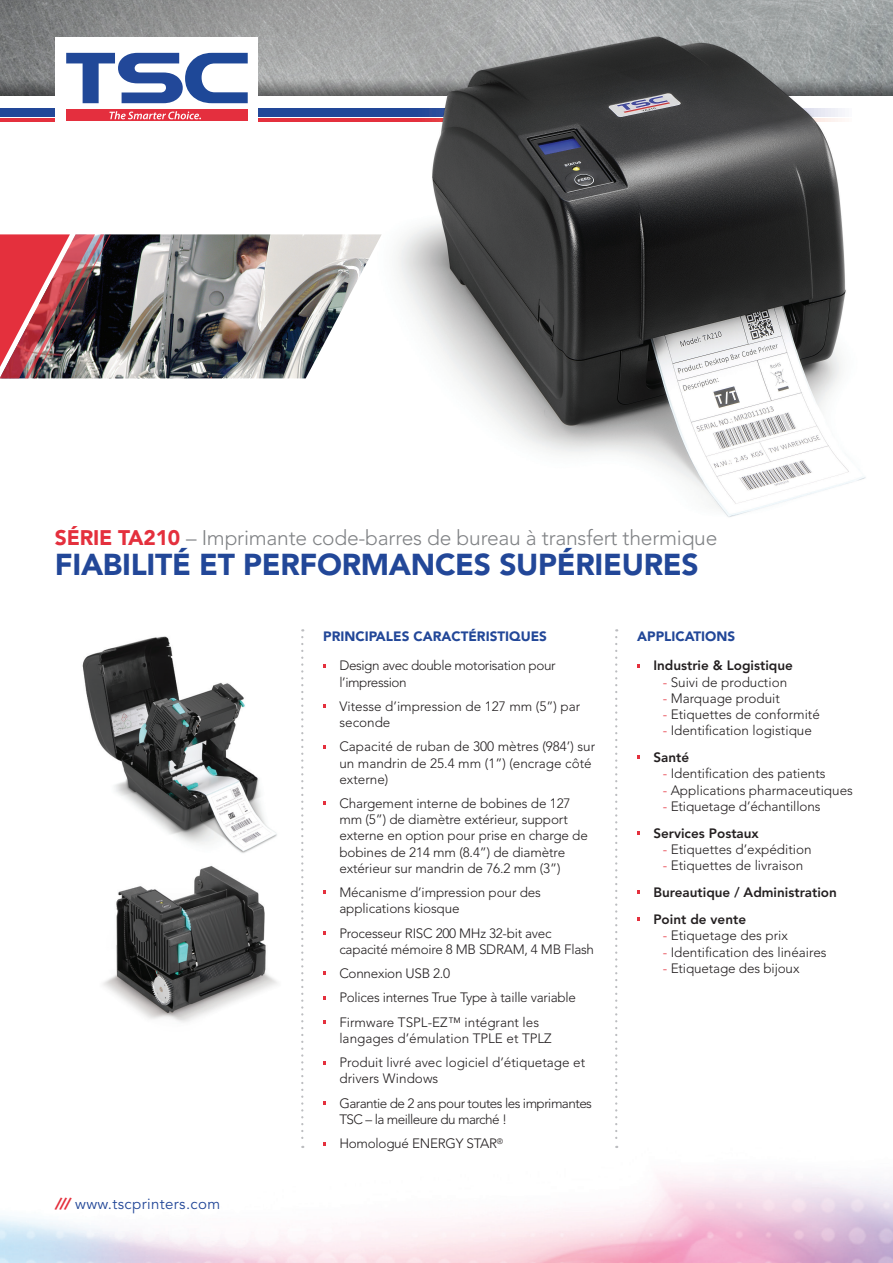
<style>
.page{position:relative;width:893px;height:1263px;background:#fff}
.page>*{position:absolute;margin:0;border:0;box-sizing:border-box;transform-origin:0 0}
.t1{font:900 30px "Avenir";letter-spacing:-.01em;color:#224798}
.t2{font:300 21px "Avenir";letter-spacing:-.01em;color:#808285}
.t3{font:15px "Avenir";letter-spacing:.025em;color:#224798}
.t4{font:300 13.5px/16.2px "Avenir";letter-spacing:-.01em;color:#231f20}
.t5{font:300 13.5px/24.3px "Avenir";letter-spacing:-.04em;color:#231f20}
.t6{font:800 13.5px/27px "Avenir LT Pro";color:#231f20}
.t7{font:300 13.5px/16.2px "Avenir";letter-spacing:-.03em;color:#231f20}
.t8{font:900 13.5px "Avenir";color:#224798}
.s1{font-weight:900;color:#e4303d}
.s2{font-weight:900;font-style:italic;color:#e4303d}
.s3{color:#e4303d}
</style>
<div class="page">
<img style="left:0;top:1069px;width:893px;height:194px">
<img style="left:111px;top:234px;width:249px;height:144px">
<img style="left:0;top:234px;width:111px;height:144px">
<svg style="left:323px;top:704px;width:3px;height:4px"></svg>
<svg style="left:323px;top:931px;width:3px;height:4px"></svg>
<svg style="left:323px;top:1020px;width:3px;height:4px"></svg>
<svg style="left:323px;top:1101px;width:3px;height:4px"></svg>
<svg style="left:637px;top:831px;width:3px;height:4px"></svg>
<svg style="left:615px;top:637px;width:2px;height:511px"></svg>
<svg style="left:301px;top:637px;width:2px;height:511px"></svg>
<img style="left:103px;top:865px;width:174px;height:158px">
<img style="left:82px;top:636px;width:195px;height:217px">
<img style="left:0;top:0;width:893px;height:95px">
<div style="left:0;top:108px;width:851px;height:8px;background:#224798"></div>
<hr style="left:0;top:119px;width:851px;height:2px;background:#e4303d">
<div style="left:55px;top:37px;width:203px;height:153px;background:#fff"></div>
<svg style="left:66px;top:53px;width:182px;height:50px"></svg>
<div style="left:66px;top:110px;width:182px;height:11px;background:#e42f3e"></div>
<svg style="left:109px;top:111px;width:92px;height:8px"></svg>
<img style="left:360px;top:34px;width:533px;height:483px">
<img style="left:432px;top:37px;width:434px;height:479px">
<h2 class="t2" style="left:55px;top:526px;width:664px"><span class="s1">SÉRIE TA210</span> – Imprimante code-barres de bureau à transfert thermique</h2>
<h1 class="t1" style="left:55px;top:547px;width:645px">FIABILITÉ ET PERFORMANCES SUPÉRIEURES</h1>
<p class="t3" style="left:55px;top:1195px;width:167px"><span class="s2">///</span> www.tscprinters.com</p>
<p class="t8" style="left:323px;top:628px;width:225px">PRINCIPALES CARACTÉRISTIQUES</p>
<p class="t7" style="left:339px;top:657px;width:218px">Design avec double motorisation pour l’impression</p>
<p class="t4" style="left:339px;top:698px;width:242px">Vitesse d’impression de 127 mm (5”) par seconde</p>
<p class="t4" style="left:339px;top:738px;width:257px">Capacité de ruban de 300 mètres (984’) sur un mandrin de 25.4 mm (1”) (encrage côté externe)</p>
<p class="t4" style="left:339px;top:795px;width:250px">Chargement interne de bobines de 127 mm (5”) de diamètre extérieur, support externe en option pour prise en charge de bobines de 214 mm (8.4”) de diamètre extérieur sur mandrin de 76.2 mm (3”)</p>
<p class="t4" style="left:339px;top:884px;width:203px">Mécanisme d’impression pour des applications kiosque</p>
<p class="t4" style="left:339px;top:925px;width:256px">Processeur RISC 200 MHz 32-bit avec capacité mémoire 8 MB SDRAM, 4 MB Flash</p>
<p class="t4" style="left:339px;top:961px;width:238px;line-height:24.3px">Connexion USB 2.0<br>Polices internes True Type à taille variable<br>Firmware TSPL-EZ™ intégrant les</p>
<p class="t4" style="left:339px;top:1026px;width:247px;line-height:24.3px">langages d’émulation TPLE et TPLZ<br>Produit livré avec logiciel d’étiquetage et</p>
<p class="t5" style="left:339px;top:1067px;width:254px">drivers Windows<br>Garantie de 2 ans pour toutes les imprimantes</p>
<p class="t5" style="left:339px;top:1107px;width:169px">TSC – la meilleure du marché !<br>Homologué ENERGY STAR<sup>®</sup></p>
<p class="t8" style="left:637px;top:628px;width:99px">APPLICATIONS</p>
<p class="t6" style="left:653px;top:652px;width:141px">Industrie &amp; Logistique</p>
<p class="t4" style="left:663px;top:674px;width:126px"><span class="s3">-</span> Suivi de production</p>
<p class="t4" style="left:663px;top:690px;width:119px"><span class="s3">-</span> Marquage produit</p>
<p class="t4" style="left:663px;top:706px;width:159px"><span class="s3">-</span> Etiquettes de conformité</p>
<p class="t4" style="left:663px;top:722px;width:151px"><span class="s3">-</span> Identification logistique</p>
<p class="t6" style="left:653px;top:744px;width:37px">Santé</p>
<p class="t4" style="left:663px;top:765px;width:165px"><span class="s3">-</span> Identification des patients</p>
<p class="t4" style="left:663px;top:782px;width:192px"><span class="s3">-</span> Applications pharmaceutiques</p>
<p class="t4" style="left:663px;top:798px;width:159px"><span class="s3">-</span> Etiquetage d’échantillons</p>
<p class="t6" style="left:653px;top:820px;width:107px">Services Postaux</p>
<p class="t4" style="left:663px;top:841px;width:151px"><span class="s3">-</span> Etiquettes d’expédition</p>
<p class="t4" style="left:663px;top:857px;width:142px"><span class="s3">-</span> Etiquettes de livraison</p>
<p class="t6" style="left:653px;top:879px;width:185px">Bureautique / Administration<br>Point de vente</p>
<p class="t4" style="left:663px;top:927px;width:127px"><span class="s3">-</span> Etiquetage des prix</p>
<p class="t4" style="left:663px;top:944px;width:166px"><span class="s3">-</span> Identification des linéaires</p>
<p class="t4" style="left:663px;top:960px;width:138px"><span class="s3">-</span> Etiquetage des bijoux</p>
</div>
